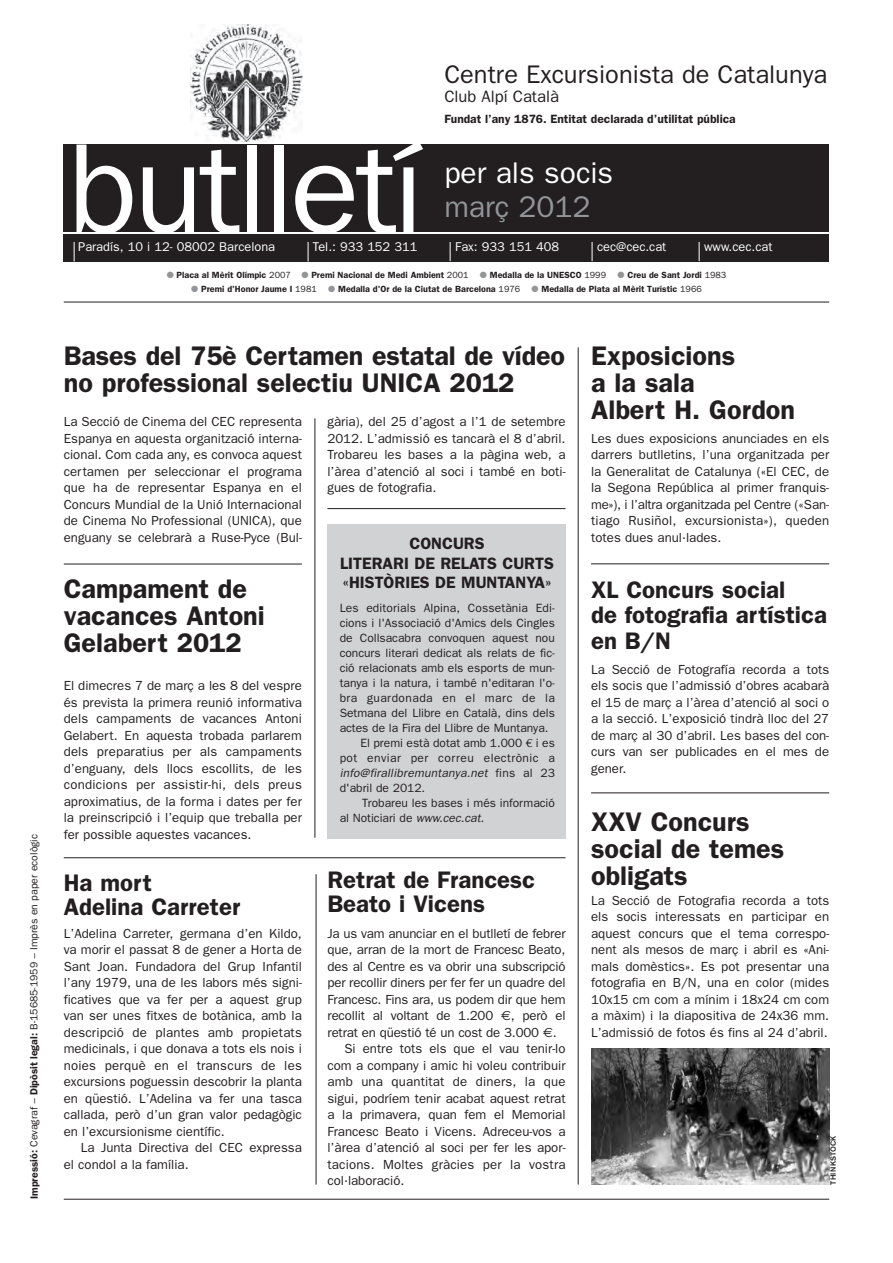
<style>
.page{position:relative;width:893px;height:1263px;background:#fff}
.page>*{position:absolute;margin:0;border:0;box-sizing:border-box;transform-origin:0 0}
.t1{font:128.25px "Franklin Gothic";letter-spacing:-.03em;color:#fff}
.t2{font:30px "Franklin Gothic";color:#fff}
.t3{font:30px "Franklin Gothic";color:#939598}
.t4{font:600 27px/27px "Franklin Gothic";color:#231f20}
.t5{font:25.5px "Franklin Gothic";color:#231f20}
.t6{font:600 24px/24px "Franklin Gothic";color:#231f20}
.t7{font:600 16.5px/19.5px "Franklin Gothic";color:#231f20;text-align:center}
.t8{font:16.5px "Franklin Gothic";color:#231f20}
.t9{font:13.2px/16.5px "Franklin Gothic";color:#231f20;text-align:justify}
.t10{font:12.75px "Franklin Gothic";color:#fff}
.t11{font:12px "Franklin Gothic";color:#231f20}
.t12{font:12px "Franklin Gothic";letter-spacing:.035em;color:#231f20}
.t13{font:600 12px "Franklin Gothic";color:#231f20}
.t14{font:italic 12px "Franklin Gothic";letter-spacing:.015em;color:#231f20}
.t15{font:10.5px "Franklin Gothic";color:#231f20}
.t16{font:600 9px "Franklin Gothic";color:#231f20}
.t17{font:500 7.5px "Akzidenz Grotesk BE";letter-spacing:.02em;color:#231f20}
.s1{font-weight:600}
.s2{font-style:italic}
.s3{color:#939598}
.s4{font-weight:400}
.s5{font-family:"Optima LT Std"}
.s6{font-style:normal}
.s7{font-family:"Euro Sans"}
</style>
<div class="page">
<div style="left:327px;top:524px;width:239px;height:315px;background:#d1d2d4"></div>
<div style="left:64px;top:145px;width:765px;height:87px;background:#231f20"></div>
<div style="left:64px;top:234px;width:765px;height:27px;background:#231f20"></div>
<img style="left:190px;top:25px;width:113px;height:116px">
<svg style="left:74px;top:242px;width:1px;height:19px"></svg>
<svg style="left:308px;top:242px;width:1px;height:19px"></svg>
<svg style="left:450px;top:242px;width:1px;height:19px"></svg>
<svg style="left:592px;top:242px;width:1px;height:19px"></svg>
<svg style="left:699px;top:242px;width:1px;height:19px"></svg>
<hr style="left:64px;top:302px;width:765px;height:1px;background:#231f20">
<hr style="left:578px;top:347px;width:1px;height:837px;background:#231f20">
<hr style="left:315px;top:418px;width:1px;height:120px;background:#231f20">
<hr style="left:64px;top:564px;width:238px;height:1px;background:#231f20">
<hr style="left:327px;top:508px;width:239px;height:1px;background:#231f20">
<hr style="left:64px;top:857px;width:502px;height:1px;background:#231f20">
<hr style="left:591px;top:563px;width:238px;height:1px;background:#231f20">
<hr style="left:64px;top:1199px;width:765px;height:1px;background:#231f20">
<hr style="left:315px;top:538px;width:1px;height:300px;background:#231f20">
<hr style="left:316px;top:874px;width:1px;height:310px;background:#231f20">
<hr style="left:591px;top:792px;width:238px;height:1px;background:#231f20">
<img style="left:591px;top:1048px;width:238px;height:136px">
<p class="t15" style="left:28px;top:1199px;width:367px;rotate:-90deg"><span class="s1">Impressió:</span> Cevagraf <span class="s2">–</span> <span class="s1">Dipòsit legal:</span> B-15685-1959 <span class="s2">–</span> Imprès en paper ecològic</p>
<h3 class="t5" style="left:444px;top:59px;width:384px">Centre Excursionista de Catalunya</h3>
<p class="t8" style="left:444px;top:87px;width:116px">Club Alpí Català</p>
<p class="t13" style="left:444px;top:112px;width:293px">Fundat l’any 1876. Entitat declarada d’utilitat pública</p>
<h1 class="t1" style="left:69px;top:113px;width:357px">butlletí</h1>
<p class="t10" style="left:78px;top:239px;width:198px">Paradís, 10 i 12- 08002 Barcelona</p>
<p class="t10" style="left:313px;top:239px;width:106px">Tel.: 933 152 311</p>
<p class="t10" style="left:455px;top:239px;width:105px">Fax: 933 151 408</p>
<p class="t10" style="left:597px;top:239px;width:71px">cec@cec.cat</p>
<p class="t10" style="left:704px;top:239px;width:70px">www.cec.cat</p>
<p class="t16" style="left:167px;top:270px;width:303px"><span class="s3">●</span> Placa al Mèrit Olímpic <span class="s4">2007</span> <span class="s3">●</span> Premi Nacional de Medi Ambient <span class="s4">2001</span></p>
<p class="t16" style="left:480px;top:270px;width:128px"><span class="s3">●</span> Medalla de la UNESCO <span class="s4">1999</span></p>
<p class="t16" style="left:617px;top:270px;width:110px"><span class="s3">●</span> Creu de Sant Jordi <span class="s4">1983</span></p>
<p class="t16" style="left:191px;top:283px;width:127px"><span class="s3">●</span> Premi d'Honor Jaume I <span class="s4">1981</span></p>
<p class="t16" style="left:328px;top:283px;width:194px"><span class="s3">●</span> Medalla d'Or de la Ciutat de Barcelona <span class="s4">1976</span></p>
<p class="t16" style="left:532px;top:283px;width:172px"><span class="s3">●</span> Medalla de Plata al Mèrit Turístic <span class="s4">1966</span></p>
<h2 class="t2" style="left:444px;top:155px;width:170px">per als socis</h2>
<h2 class="t3" style="left:444px;top:190px;width:148px">març 2012</h2>
<h3 class="t4" style="left:64px;top:342px;width:503px">Bases del 75è Certamen estatal de vídeo no professional selectiu UNICA 2012</h3>
<p class="t9" style="left:64px;top:413px;width:240px">La Secció de Cinema del CEC representa Espanya en aquesta organització interna&shy;cional. Com cada any, es convoca aquest certamen per seleccionar el programa que ha de representar Espanya en el Concurs Mundial de la Unió Internacional de Cinema No Professional (UNICA), que enguany se celebrarà a Ruse-Pyce (Bul-</p>
<p class="t9" style="left:327px;top:413px;width:240px">gària), del 25 d’agost a l’1 de setembre 2012. L’admissió es tancarà el 8 d’abril.<br>Trobareu les bases a la pàgina web, a l’àrea d’atenció al soci i també en boti&shy;gues de fotografia.</p>
<h3 class="t4" style="left:64px;top:575px;width:203px">Campament de vacances Antoni<br>Gelabert 2012</h3>
<p class="t7" style="left:340px;top:534px;width:216px">CONCURS<br>LITERARI DE RELATS CURTS «HISTÒRIES DE MUNTANYA»</p>
<p class="t11" style="left:340px;top:600px;width:217px">Les editorials Alpina, Cossetània Edi-</p>
<p class="t11" style="left:340px;top:615px;width:217px">cions i l'Associació d'Amics dels Cingles</p>
<p class="t11" style="left:340px;top:630px;width:217px">de Collsacabra convoquen aquest nou</p>
<p class="t11" style="left:340px;top:645px;width:217px">concurs literari dedicat als relats de fic-</p>
<p class="t11" style="left:340px;top:660px;width:217px">ció relacionats amb els esports de mun-</p>
<p class="t11" style="left:340px;top:675px;width:217px">tanya i la natura, i també n'editaran l'o-</p>
<p class="t12" style="left:340px;top:690px;width:217px">bra guardonada en el marc de la</p>
<p class="t11" style="left:340px;top:705px;width:217px">Setmana del Llibre en Català, dins dels</p>
<p class="t11" style="left:340px;top:720px;width:210px">actes de la Fira del Llibre de Muntanya.</p>
<p class="t11" style="left:360px;top:735px;width:196px">El premi està dotat amb 1.000 <span class="s5">€</span> i es</p>
<p class="t12" style="left:340px;top:750px;width:217px">pot enviar per correu electrònic a</p>
<p class="t14" style="left:340px;top:765px;width:217px">info@firallibremuntanya.net <span class="s6">fins al 23</span></p>
<p class="t11" style="left:340px;top:780px;width:87px">d'abril de 2012.</p>
<p class="t11" style="left:362px;top:795px;width:194px">Trobareu les bases i més informació</p>
<p class="t11" style="left:340px;top:810px;width:146px">al Noticiari de <span class="s2">www.cec.cat.</span></p>
<p class="t9" style="left:64px;top:677px;width:240px">El dimecres 7 de març a les 8 del vespre és prevista la primera reunió informativa dels campaments de vacances Antoni Gelabert. En aquesta trobada parlarem dels preparatius per als campaments d’enguany, dels llocs escollits, de les condicions per assistir-hi, dels preus aproximatius, de la forma i dates per fer la preinscripció i l’equip que treballa per fer possible aquestes vacances.</p>
<h3 class="t6" style="left:64px;top:870px;width:178px">Ha mort<br>Adelina Carreter</h3>
<p class="t9" style="left:64px;top:925px;width:240px">L’Adelina Carreter, germana d’en Kildo, va morir el passat 8 de gener a Horta de Sant Joan. Fundadora del Grup Infantil l’any 1979, una de les labors més signi&shy;ficatives que va fer per a aquest grup van ser unes fitxes de botànica, amb la descripció de plantes amb propietats medicinals, i que donava a tots els nois i noies perquè en el transcurs de les excursions poguessin descobrir la planta en qüestió. L’Adelina va fer una tasca callada, però d’un gran valor pedagògic en l’excursionisme científic.</p>
<p class="t9" style="left:64px;top:1139px;width:240px;text-indent:17px">La Junta Directiva del CEC expressa el condol a la família.</p>
<h3 class="t6" style="left:327px;top:868px;width:209px">Retrat de Francesc<br>Beato i Vicens</h3>
<p class="t9" style="left:327px;top:925px;width:240px">Ja us vam anunciar en el butlletí de febrer</p>
<p class="t9" style="left:327px;top:941px;width:240px">que, arran de la mort de Francesc Beato,</p>
<p class="t9" style="left:327px;top:958px;width:240px">des al Centre es va obrir una subscripció</p>
<p class="t9" style="left:327px;top:974px;width:240px">per recollir diners per fer fer un quadre del</p>
<p class="t9" style="left:327px;top:991px;width:240px">Francesc. Fins ara, us podem dir que hem</p>
<p class="t9" style="left:327px;top:1007px;width:240px">recollit al voltant de 1.200 <span class="s7">€</span>, però el</p>
<p class="t9" style="left:327px;top:1024px;width:231px">retrat en qüestió té un cost de 3.000 <span class="s7">€</span>.</p>
<p class="t9" style="left:344px;top:1040px;width:223px">Si entre tots els que el vau tenir-lo</p>
<p class="t9" style="left:327px;top:1057px;width:240px">com a company i amic hi voleu contribuir</p>
<p class="t9" style="left:327px;top:1073px;width:240px">amb una quantitat de diners, la que</p>
<p class="t9" style="left:327px;top:1090px;width:240px">sigui, podríem tenir acabat aquest retrat</p>
<p class="t9" style="left:327px;top:1106px;width:240px">a la primavera, quan fem el Memorial</p>
<p class="t9" style="left:327px;top:1123px;width:240px">Francesc Beato i Vicens. Adreceu-vos a</p>
<p class="t9" style="left:327px;top:1139px;width:240px">l’àrea d’atenció al soci per fer les apor-</p>
<p class="t9" style="left:327px;top:1156px;width:240px">tacions. Moltes gràcies per la vostra</p>
<p class="t9" style="left:327px;top:1172px;width:79px">col·laboració.</p>
<h3 class="t4" style="left:591px;top:342px;width:206px">Exposicions<br>a la sala<br>Albert H. Gordon</h3>
<p class="t9" style="left:591px;top:430px;width:240px">Les dues exposicions anunciades en els darrers butlletins, l’una organitzada per la Generalitat de Catalunya («El CEC, de la Segona República al primer franquis&shy;me»), i l’altra organitzada pel Centre («San&shy;tiago Rusiñol, excursionista»), queden totes dues anul·lades.</p>
<h3 class="t6" style="left:591px;top:577px;width:238px;line-height:25.5px">XL Concurs social<br>de fotografia artística en B/N</h3>
<p class="t9" style="left:591px;top:661px;width:240px">La Secció de Fotografía recorda a tots els socis que l’admissió d’obres acabarà el 15 de març a l’àrea d’atenció al soci o a la secció. L’exposició tindrà lloc del 27 de març al 30 d’abril. Les bases del con&shy;curs van ser publicades en el mes de gener.</p>
<h3 class="t4" style="left:591px;top:808px;width:195px">XXV Concurs social de temes obligats</h3>
<p class="t9" style="left:591px;top:892px;width:240px">La Secció de Fotografia recorda a tots els socis interessats en participar en aquest concurs que el tema correspo&shy;nent als mesos de març i abril es «Ani&shy;mals domèstics». Es pot presentar una fotografia en B/N, una en color (mides 10x15 cm com a mínim i 18x24 cm com a màxim) i la diapositiva de 24x36 mm.<br>L’admissió de fotos és fins al 24 d’abril.</p>
<p class="t17" style="left:831px;top:1184px;width:50px;rotate:-90deg">THINKSTOCK</p>
</div>
